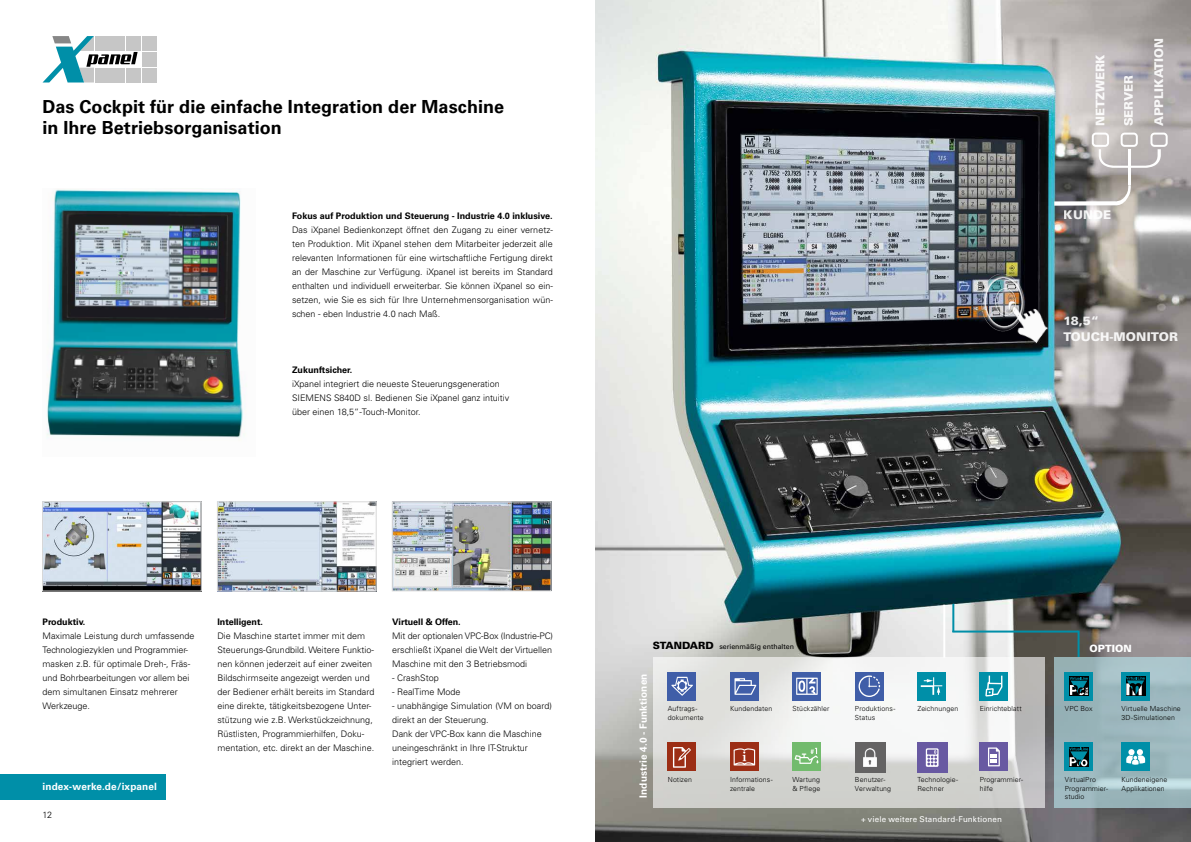
<style>
.page{position:relative;width:1191px;height:842px;background:#fff}
.page>*{position:absolute;margin:0;border:0;box-sizing:border-box;transform-origin:0 0}
.t1{font:700 18px/21.6px "Univers";letter-spacing:.005em;color:#000}
.t2{font:900 12px/16px "Univers";color:#fff}
.t3{font:700 10px "Univers";letter-spacing:.01em;color:#fff}
.t4{font:900 10px "Univers";color:#fff}
.t5{font:300 9px/14px "Univers";color:#000}
.t6{font:700 9px "Univers";color:#000}
.t7{font:8px "Univers";letter-spacing:.015em;color:#fff}
.t8{font:300 7px/8.4px "Univers";letter-spacing:.015em;color:#000}
.t9{font:7px "Univers";color:#000}
.s1{font-weight:900;font-size:10px}
</style>
<div class="page">
<img style="left:595px;top:0;width:596px;height:842px">
<img style="left:1008px;top:301px;width:41px;height:45px">
<img style="left:973px;top:270px;width:59px;height:70px">
<svg style="left:1054px;top:185px;width:76px;height:21px"></svg>
<hr style="left:1128px;top:149px;width:2px;height:36px;background:#fff">
<svg style="left:1090px;top:132px;width:78px;height:36px;background:#c9c5c4"></svg>
<hr style="left:943px;top:605px;width:2px;height:53px;background:#fff">
<hr style="left:952px;top:604px;width:2px;height:28px;background:#008fa8">
<hr style="left:1077px;top:630px;width:2px;height:27px;background:#008fa8">
<hr style="left:952px;top:630px;width:126px;height:2px;background:#008fa8">
<div style="left:0;top:774px;width:165px;height:25px;background:#008fa8"></div>
<img style="left:44px;top:504px;width:155px;height:85px">
<div style="left:42px;top:502px;width:159px;height:89px;border:1px solid #d8d8d8"></div>
<img style="left:394px;top:504px;width:155px;height:85px">
<div style="left:392px;top:502px;width:159px;height:89px;border:1px solid #d8d8d8"></div>
<img style="left:219px;top:504px;width:155px;height:85px">
<div style="left:217px;top:502px;width:159px;height:89px;border:1px solid #d8d8d8"></div>
<img style="left:47px;top:189px;width:196px;height:249px">
<div style="left:126px;top:36px;width:15px;height:15px;background:#c6c6c6"></div>
<div style="left:142px;top:36px;width:14px;height:15px;background:#c6c6c6"></div>
<div style="left:126px;top:68px;width:15px;height:15px;background:#c6c6c6"></div>
<div style="left:142px;top:52px;width:14px;height:15px;background:#c6c6c6"></div>
<div style="left:142px;top:68px;width:14px;height:15px;background:#c6c6c6"></div>
<svg style="left:43px;top:36px;width:95px;height:47px"></svg>
<svg style="left:653px;top:658px;width:392px;height:150px"></svg>
<svg style="left:1054px;top:658px;width:137px;height:150px;background:#9cb9bf"></svg>
<div style="left:1121px;top:672px;width:28px;height:28px;background:#008fa8"></div>
<svg style="left:1126px;top:676px;width:19px;height:20px"></svg>
<svg style="left:1126px;top:677px;width:18px;height:18px"></svg>
<div style="left:1064px;top:672px;width:29px;height:28px;background:#008fa8"></div>
<div style="left:1069px;top:676px;width:20px;height:20px;background:#000"></div>
<svg style="left:1069px;top:677px;width:19px;height:18px"></svg>
<div style="left:1121px;top:743px;width:28px;height:28px;background:#008fa8"></div>
<svg style="left:1126px;top:749px;width:19px;height:16px"></svg>
<div style="left:1064px;top:743px;width:29px;height:28px;background:#008fa8"></div>
<svg style="left:1069px;top:747px;width:20px;height:20px"></svg>
<svg style="left:1069px;top:747px;width:19px;height:19px"></svg>
<div style="left:668px;top:672px;width:28px;height:28px;background:#405ea8"></div>
<svg style="left:671px;top:677px;width:22px;height:19px"></svg>
<div style="left:730px;top:672px;width:28px;height:28px;background:#405ea8"></div>
<svg style="left:734px;top:678px;width:22px;height:17px"></svg>
<div style="left:792px;top:672px;width:29px;height:28px;background:#405ea8"></div>
<svg style="left:796px;top:678px;width:21px;height:17px"></svg>
<div style="left:855px;top:672px;width:28px;height:28px;background:#405ea8"></div>
<svg style="left:858px;top:675px;width:22px;height:22px"></svg>
<div style="left:730px;top:743px;width:28px;height:28px;background:#9c2e15"></div>
<svg style="left:733px;top:748px;width:22px;height:17px"></svg>
<div style="left:668px;top:743px;width:28px;height:28px;background:#9c2e15"></div>
<svg style="left:673px;top:747px;width:18px;height:21px"></svg>
<div style="left:855px;top:743px;width:30px;height:30px;background:#646363"></div>
<img style="left:864px;top:748px;width:12px;height:19px">
<div style="left:979px;top:743px;width:29px;height:28px;background:#6859a2"></div>
<svg style="left:988px;top:747px;width:11px;height:19px"></svg>
<div style="left:917px;top:743px;width:30px;height:30px;background:#6859a2"></div>
<svg style="left:925px;top:748px;width:13px;height:19px"></svg>
<div style="left:917px;top:672px;width:28px;height:28px;background:#008fa8"></div>
<svg style="left:920px;top:677px;width:22px;height:18px"></svg>
<div style="left:979px;top:672px;width:29px;height:28px;background:#008fa8"></div>
<svg style="left:985px;top:676px;width:17px;height:20px"></svg>
<div style="left:792px;top:743px;width:29px;height:28px;background:#72bb6d"></div>
<svg style="left:794px;top:748px;width:24px;height:16px"></svg>
<h1 class="t1" style="left:43px;top:96px;width:463px">Das Cockpit für die einfache Integration der Maschine in Ihre Betriebsorganisation</h1>
<p class="t6" style="left:292px;top:210px;width:262px">Fokus auf Produktion und Steuerung - Industrie 4.0 inklusive.</p>
<p class="t5" style="left:292px;top:222px;width:262px;text-align:justify">Das iXpanel Bedienkonzept öffnet den Zugang zu einer vernetz&shy;ten Produktion. Mit iXpanel stehen dem Mitarbeiter jederzeit alle relevanten Informationen für eine wirtschaftliche Fertigung direkt an der Maschine zur Verfügung. iXpanel ist bereits im Standard enthalten und individuell erweiterbar. Sie können iXpanel so ein&shy;setzen, wie Sie es sich für Ihre Unternehmensorganisation wün&shy;schen - eben Industrie 4.0 nach Maß.</p>
<p class="t6" style="left:292px;top:364px;width:62px">Zukunftsicher.</p>
<p class="t5" style="left:292px;top:376px;width:219px">iXpanel integriert die neueste Steuerungsgeneration<br>SIEMENS S840D sl. Bedienen Sie iXpanel ganz intuitiv über einen 18,5“-Touch-Monitor.</p>
<p class="t6" style="left:43px;top:616px;width:44px">Produktiv.</p>
<p class="t5" style="left:43px;top:628px;width:154px">Maximale Leistung durch umfassende<br>Technologiezyklen und Programmier&shy;masken z.B. für optimale Dreh-, Fräs&shy;und Bohrbearbeitungen vor allem bei dem simultanen Einsatz mehrerer<br>Werkzeuge.</p>
<p class="t3" style="left:43px;top:781px;width:116px">index-werke.de/ixpanel</p>
<p class="t5" style="left:43px;top:808px;width:11px">12</p>
<p class="t6" style="left:217px;top:616px;width:47px">Intelligent.</p>
<p class="t5" style="left:217px;top:628px;width:159px">Die Maschine startet immer mit dem Steuerungs-Grundbild. Weitere Funktio&shy;nen können jederzeit auf einer zweiten Bildschirmseite angezeigt werden und der Bediener erhält bereits im Standard eine direkte, tätigkeitsbezogene Unter&shy;stützung wie z.B. Werkstückzeichnung, Rüstlisten, Programmierhilfen, Doku&shy;mentation, etc. direkt an der Maschine.</p>
<p class="t6" style="left:392px;top:616px;width:70px">Virtuell &amp; Offen.</p>
<p class="t5" style="left:392px;top:628px;width:162px;text-align:justify">Mit der optionalen VPC-Box (Industrie-PC) erschließt iXpanel die Welt der Virtuellen Maschine mit den 3 Betriebsmodi</p>
<p class="t5" style="left:392px;top:670px;width:48px">- CrashStop</p>
<p class="t5" style="left:392px;top:684px;width:70px">- RealTime Mode</p>
<p class="t5" style="left:392px;top:698px;width:161px">- unabhängige Simulation (VM on board) direkt an der Steuerung.<br>Dank der VPC-Box kann die Maschine uneingeschränkt in Ihre IT-Struktur integriert werden.</p>
<h2 class="t2" style="left:1092px;top:126px;width:74px;rotate:-90deg">NETZWERK</h2>
<h2 class="t2" style="left:1120px;top:126px;width:53px;rotate:-90deg">SERVER</h2>
<h2 class="t2" style="left:1150px;top:126px;width:90px;rotate:-90deg">APPLIKATION</h2>
<h2 class="t2" style="left:1063px;top:207px;width:49px">KUNDE</h2>
<h2 class="t2" style="left:1063px;top:313px;width:116px">18,5“<br>TOUCH-MONITOR</h2>
<p class="t9" style="left:653px;top:642px;width:143px"><span class="s1">STANDARD</span> serienmäßig enthalten</p>
<p class="t4" style="left:1089px;top:642px;width:44px">OPTION</p>
<p class="t3" style="left:637px;top:798px;width:126px;rotate:-90deg">Industrie 4.0 - Funktionen</p>
<p class="t8" style="left:792px;top:705px;width:38px">Stückzähler</p>
<p class="t8" style="left:855px;top:705px;width:42px">Produktions-<br>Status</p>
<p class="t8" style="left:668px;top:705px;width:37px">Auftrags&shy;dokumente</p>
<p class="t8" style="left:730px;top:705px;width:44px">Kundendaten</p>
<p class="t8" style="left:917px;top:705px;width:42px">Zeichnungen</p>
<p class="t8" style="left:979px;top:705px;width:44px">Einrichteblatt</p>
<p class="t8" style="left:668px;top:776px;width:26px">Notizen</p>
<p class="t8" style="left:730px;top:776px;width:44px">Informations&shy;zentrale</p>
<p class="t8" style="left:792px;top:776px;width:29px">Wartung &amp; Pflege</p>
<p class="t8" style="left:917px;top:776px;width:42px">Technologie-<br>Rechner</p>
<p class="t8" style="left:979px;top:776px;width:45px">Programmier&shy;hilfe</p>
<p class="t8" style="left:855px;top:776px;width:38px">Benutzer-<br>Verwaltung</p>
<p class="t7" style="left:861px;top:815px;width:142px">+ viele weitere Standard-Funktionen</p>
<p class="t8" style="left:1064px;top:705px;width:29px">VPC Box</p>
<p class="t8" style="left:1121px;top:705px;width:61px">Virtuelle Maschine<br>3D-Simulationen</p>
<p class="t8" style="left:1064px;top:776px;width:45px">VirtualPro<br>Programmier&shy;studio</p>
<p class="t8" style="left:1121px;top:776px;width:47px">Kundeneigene<br>Applikationen</p>
</div>
